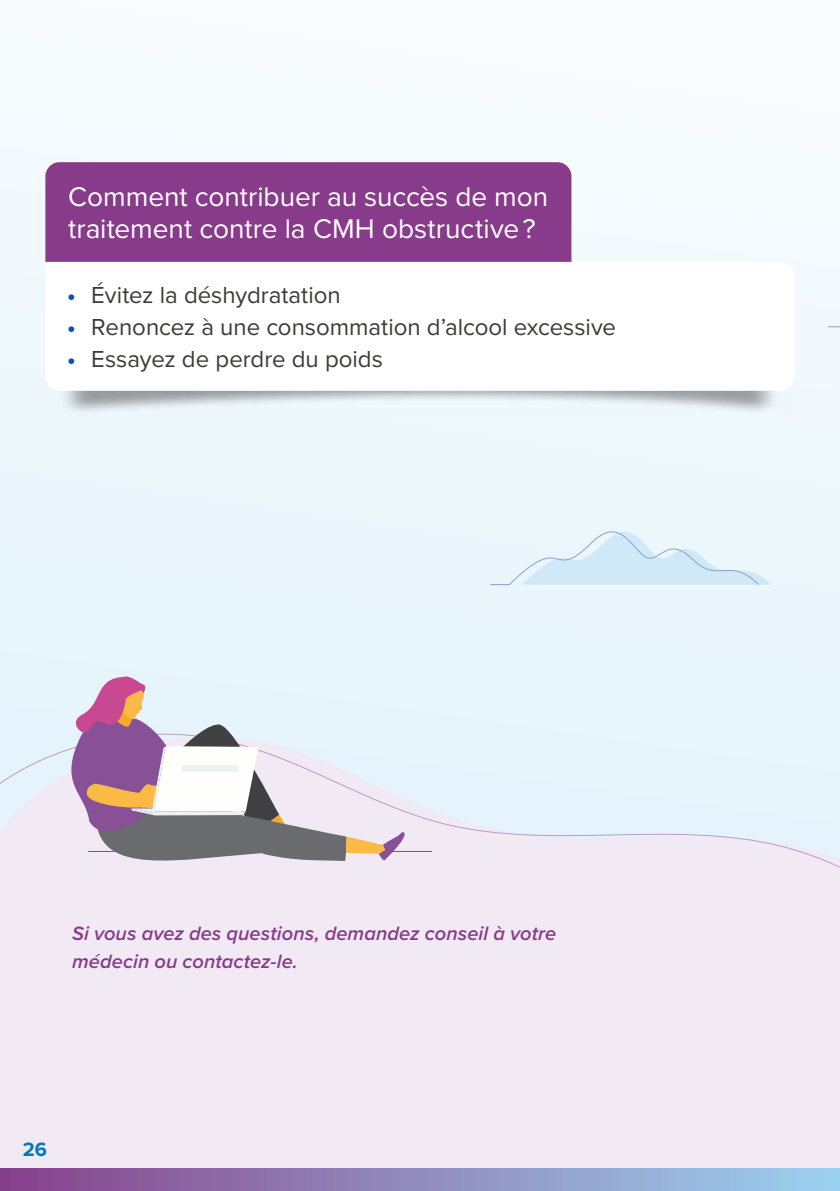
<style>
.page{position:relative;width:840px;height:1191px;background:#fff}
.page>*{position:absolute;margin:0;border:0;box-sizing:border-box;transform-origin:0 0}
.t1{font:28px/32px "Proxima Nova";color:#fff}
.t2{font:24px "Proxima Nova";color:#3b3b3a}
.t3{font:italic 600 20px/28px "Proxima Nova";letter-spacing:.005em;color:#873b8a}
.t4{font:700 20px "Proxima Nova";color:#0078be}
.s1{font-weight:700;color:#0c53a1}
</style>
<div class="page">
<div style="left:0;top:0;width:839px;height:1191px;background:#ecf7fd"></div>
<svg style="left:0;top:753px;width:839px;height:415px"></svg>
<div style="left:45px;top:162px;width:526px;height:100px;background:#873b8a"></div>
<div style="left:45px;top:262px;width:749px;height:129px;background:#fff"></div>
<svg style="left:828px;top:326px;width:11px;height:2px"></svg>
<svg style="left:490px;top:531px;width:280px;height:55px"></svg>
<hr style="left:88px;top:851px;width:344px;height:1px;background:#0f7dc0">
<svg style="left:56px;top:676px;width:351px;height:200px"></svg>
<div style="left:0;top:1168px;width:839px;height:23px;background:linear-gradient(to right,#88428c,#9cd3f1)"></div>
<p class="t1" style="left:68px;top:179px;width:481px">Comment contribuer au succès de mon traitement contre la CMH obstructive ?</p>
<p class="t2" style="left:67px;top:277px;width:275px"><span class="s1">•</span> Évitez la déshydratation</p>
<p class="t2" style="left:67px;top:309px;width:550px"><span class="s1">•</span> Renoncez à une consommation d’alcool excessive</p>
<p class="t2" style="left:67px;top:341px;width:317px"><span class="s1">•</span> Essayez de perdre du poids</p>
<p class="t3" style="left:72px;top:919px;width:485px">Si vous avez des questions, demandez conseil à votre médecin ou contactez-le.</p>
<p class="t4" style="left:23px;top:1134px;width:26px">26</p>
</div>
